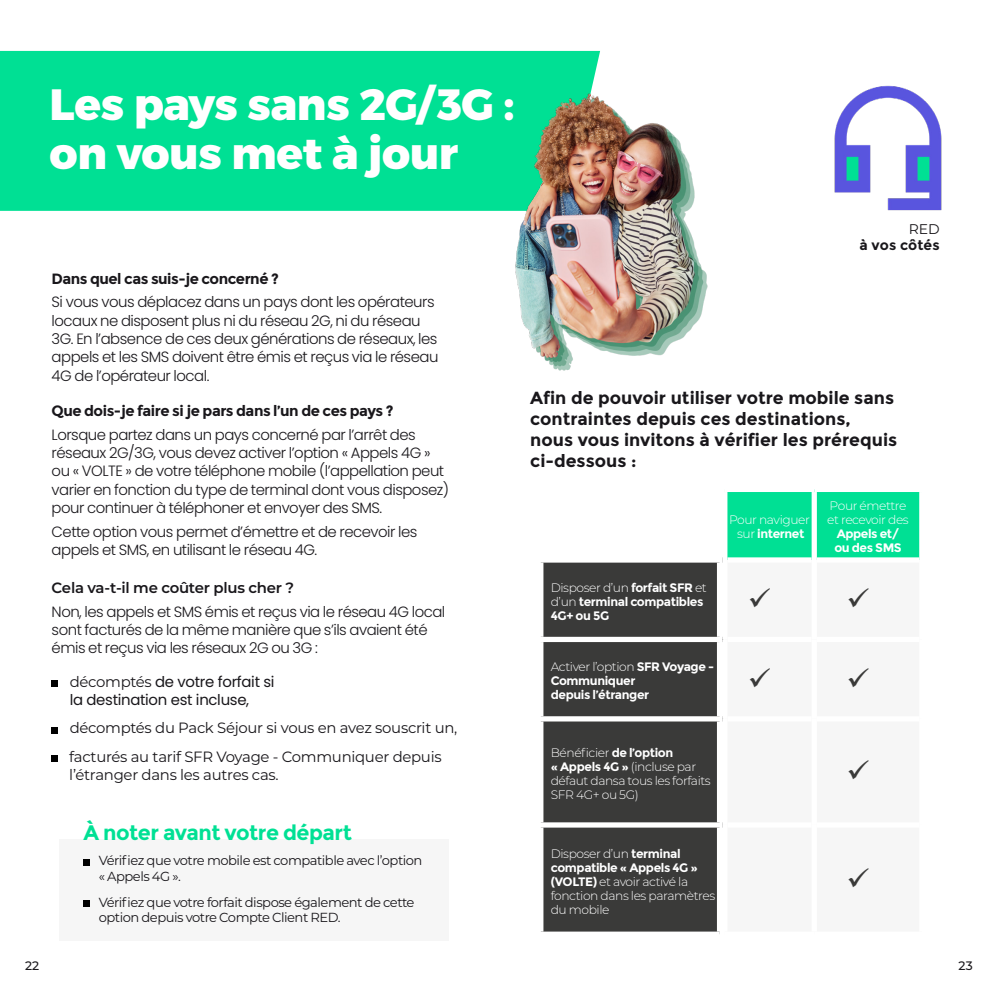
<style>
.page{position:relative;width:993px;height:993px;background:#fff}
.page>*{position:absolute;margin:0;border:0;box-sizing:border-box;transform-origin:0 0}
.t1{font:800 43.75px/48.1px "Montserrat";letter-spacing:-.01em;color:#fff}
.t2{font:700 21px "Montserrat";letter-spacing:-.025em;color:#00e094}
.t3{font:700 17.5px/21px "Montserrat";color:#19171b}
.t4{font:300 14.88px/18.4px "Poppins";letter-spacing:-.035em;color:#19171b}
.t5{font:14.88px/28.3px "Montserrat";letter-spacing:-.02em;color:#19171b}
.t6{font:700 14.88px "Montserrat";letter-spacing:-.035em;color:#19171b}
.t7{font:14.88px/18.4px "Poppins";letter-spacing:-.02em;color:#19171b}
.t8{font:600 14.88px "Montserrat";letter-spacing:-.015em;color:#19171b}
.t9{font:700 14px "Montserrat";letter-spacing:.005em;color:#19171b}
.t10{font:14px "Montserrat";color:#19171b}
.t11{font:13.12px/15.8px "Montserrat";letter-spacing:-.04em;color:#19171b}
.t12{font:300 12.25px/14px "Montserrat";letter-spacing:-.035em;color:#fff}
.t13{font:700 12.25px/14px "Montserrat";letter-spacing:-.035em;color:#fff}
.t14{font:500 12.25px "Montserrat";color:#19171b}
.s1{font-family:"Montserrat"}
.s2{font-weight:700}
.s3{font-weight:300}
</style>
<div class="page">
<div style="left:0;top:51px;width:600px;height:160px;background:#00e094"></div>
<img style="left:834px;top:85px;width:108px;height:126px">
<svg style="left:52px;top:680px;width:6px;height:6px"></svg>
<svg style="left:52px;top:727px;width:6px;height:6px"></svg>
<svg style="left:52px;top:755px;width:6px;height:6px"></svg>
<div style="left:543px;top:562px;width:173px;height:369px;background:#3a3a39"></div>
<svg style="left:727px;top:492px;width:191px;height:68px;background:#0fe19a"></svg>
<div style="left:811px;top:492px;width:5px;height:68px;background:#fff"></div>
<svg style="left:918px;top:492px;width:2px;height:68px"></svg>
<div style="left:538px;top:636px;width:184px;height:6px;background:#fff"></div>
<div style="left:538px;top:716px;width:184px;height:5px;background:#fff"></div>
<div style="left:538px;top:822px;width:184px;height:5px;background:#fff"></div>
<div style="left:60px;top:839px;width:388px;height:101px;background:#f6f6f6"></div>
<div style="left:84px;top:858px;width:6px;height:7px;background:#000"></div>
<svg style="left:84px;top:900px;width:6px;height:6px"></svg>
<img style="left:503px;top:86px;width:205px;height:285px">
<h1 class="t1" style="left:50px;top:82px;width:466px">Les pays sans 2G/3G : on vous met à jour</h1>
<p class="t6" style="left:52px;top:269px;width:229px">Dans quel cas suis-je concerné ?</p>
<p class="t4" style="left:52px;top:293px;width:388px">Si vous vous déplacez dans un pays dont les opérateurs locaux ne disposent plus ni du réseau 2G, ni du réseau 3G. En l’absence de ces deux générations de réseaux, les appels et les SMS doivent être émis et reçus via le réseau 4G de l’opérateur local.</p>
<p class="t6" style="left:52px;top:402px;width:343px">Que dois-je faire si je pars dans l’un de ces pays ?</p>
<p class="t4" style="left:52px;top:425px;width:399px">Lorsque partez dans un pays concerné par l’arrêt des réseaux 2G/3G, vous devez activer l’option « Appels 4G » ou « VOLTE » de votre téléphone mobile (l’appellation peut varier en fonction du type de terminal dont vous disposez) pour continuer à téléphoner et envoyer des SMS.</p>
<p class="t4" style="left:52px;top:522px;width:367px">Cette option vous permet d’émettre et de recevoir les appels et SMS, en utilisant le réseau 4G.</p>
<p class="t8" style="left:52px;top:577px;width:244px">Cela va-t-il me coûter plus cher ?</p>
<p class="t4" style="left:52px;top:602px;width:395px">Non, les appels et SMS émis et reçus via le réseau 4G local sont facturés de la même manière que s’ils avaient été émis et reçus via les réseaux 2G ou 3G :</p>
<p class="t7" style="left:70px;top:672px;width:206px"><span class="s1">décomptés</span> de votre forfait si la destination est incluse,</p>
<p class="t5" style="left:69px;top:713px;width:389px">décomptés du Pack Séjour si vous en avez souscrit un, facturés au tarif SFR Voyage - Communiquer depuis</p>
<p class="t5" style="left:69px;top:759px;width:211px">l’étranger dans les autres cas.</p>
<h2 class="t2" style="left:84px;top:819px;width:270px">À noter avant votre départ</h2>
<p class="t11" style="left:99px;top:852px;width:325px">Vérifiez que votre mobile est compatible avec l’option « Appels 4G ».</p>
<p class="t11" style="left:99px;top:893px;width:317px">Vérifiez que votre forfait dispose également de cette option depuis votre Compte Client RED.</p>
<p class="t10" style="left:908px;top:220px;width:32px">RED</p>
<p class="t9" style="left:859px;top:237px;width:82px">à vos côtés</p>
<p class="t3" style="left:530px;top:387px;width:368px">Afin de pouvoir utiliser votre mobile sans contraintes depuis ces destinations, nous vous invitons à vérifier les prérequis ci-dessous :</p>
<p class="t12" style="left:728px;top:511px;width:82px;text-align:center">Pour naviguer sur <span class="s2">internet</span></p>
<p class="t13" style="left:550px;top:580px;width:157px"><span class="s3">Disposer d’un</span> forfait SFR <span class="s3">et d’un</span> terminal compatibles<br>4G+ ou 5G</p>
<p class="t13" style="left:550px;top:659px;width:165px"><span class="s3">Activer l’option</span> SFR Voyage -<br>Communiquer<br>depuis l’étranger</p>
<p class="t12" style="left:550px;top:744px;width:161px">Bénéficier <span class="s2">de l’option<br>« Appels 4G »</span> (incluse par défaut dansa tous les forfaits<br>SFR 4G+ ou 5G)</p>
<p class="t12" style="left:827px;top:497px;width:83px">Pour émettre et recevoir des</p>
<p class="t13" style="left:834px;top:526px;width:69px">Appels et/ ou des SMS</p>
<p class="t12" style="left:550px;top:845px;width:166px">Disposer d’un <span class="s2">terminal compatible « Appels 4G » (VOLTE)</span> et avoir activé la fonction dans les paramètres du mobile</p>
<p class="t14" style="left:25px;top:956px;width:16px">22</p>
<p class="t14" style="left:958px;top:956px;width:16px">23</p>
</div>
